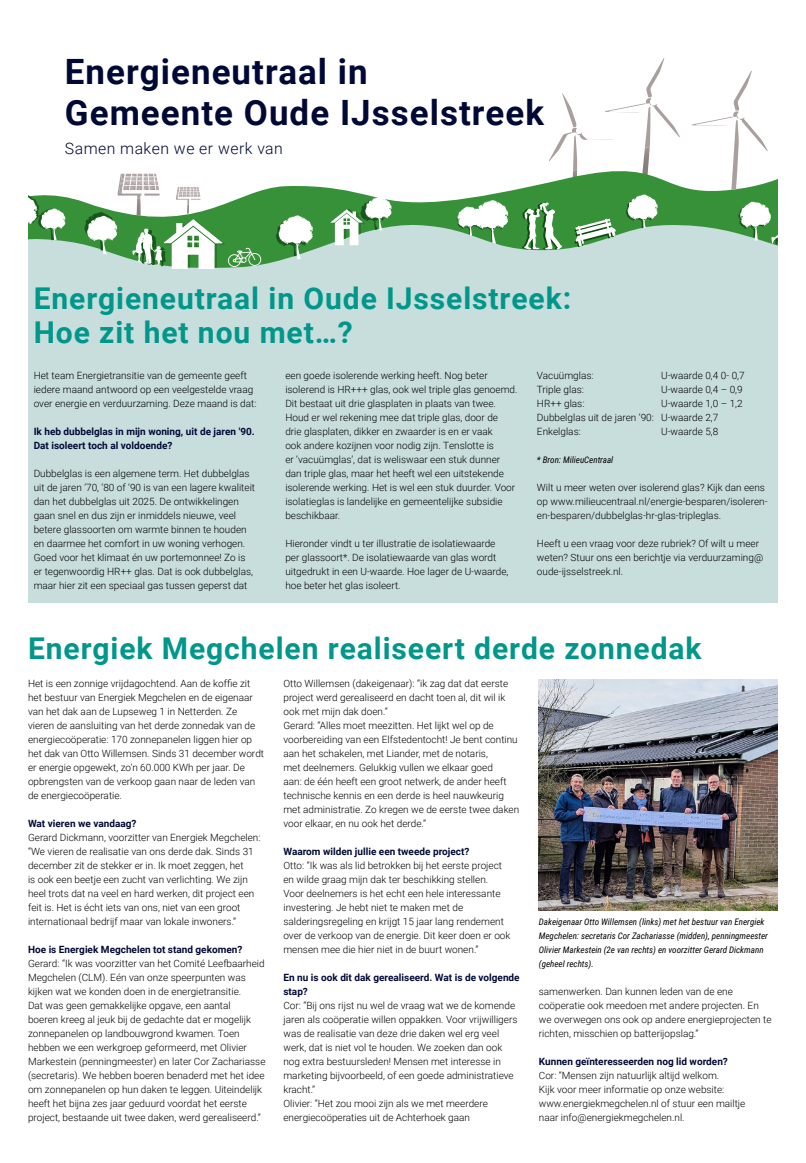
<style>
.page{position:relative;width:806px;height:1163px;background:#fff}
.page>*{position:absolute;margin:0;border:0;box-sizing:border-box;transform-origin:0 0}
.DP_hoofdkop_blauw{font:700 34.9px/40.7px "Roboto";letter-spacing:.03em;color:#000936}
.DP_artikelkop_groen{font:700 30px/34px "Roboto";letter-spacing:.03em;color:#00978a}
.DP_onderkop{font:300 15.8px "Roboto";letter-spacing:.03em;color:#000936}
.OIJ_platte_tekst{font:300 10px/14px "Roboto";color:#000}
.DP_tussenkopje{font:700 10px/14px "Roboto";color:#000936}
.OIJ_foto-bijschrift{font:italic 9px/14px "Roboto Condensed";color:#000}
</style>
<div class="page">
<div style="left:28px;top:224px;width:748px;height:378px;background:#c8dedd"></div>
<svg style="left:739px;top:71px;width:13px;height:20px"></svg>
<svg style="left:64px;top:91px;width:712px;height:174px"></svg>
<svg style="left:456px;top:200px;width:52px;height:44px"></svg>
<svg style="left:276px;top:215px;width:37px;height:44px"></svg>
<svg style="left:330px;top:197px;width:62px;height:48px"></svg>
<svg style="left:28px;top:193px;width:38px;height:48px"></svg>
<svg style="left:737px;top:201px;width:39px;height:47px"></svg>
<svg style="left:84px;top:172px;width:178px;height:97px"></svg>
<svg style="left:521px;top:58px;width:162px;height:192px"></svg>
<img style="left:538px;top:679px;width:238px;height:231px">
<h2 class="DP_hoofdkop_blauw" style="left:65px;top:50px;width:480px">Energieneutraal in<br>Gemeente Oude IJsselstreek</h2>
<p class="DP_onderkop" style="left:65px;top:138px;width:219px">Samen maken we er werk van</p>
<h2 class="DP_artikelkop_groen" style="left:34px;top:280px;width:538px">Energieneutraal in Oude IJsselstreek:<br>Hoe zit het nou met…?</h2>
<p class="OIJ_platte_tekst" style="left:34px;top:367px;width:224px">Het team Energietransitie van de gemeente geeft iedere maand antwoord op een veelgestelde vraag over energie en verduurzaming. Deze maand is dat:</p>
<h2 class="DP_tussenkopje" style="left:34px;top:423px;width:222px">Ik heb dubbelglas in mijn woning, uit de jaren '90.<br>Dat isoleert toch al voldoende?</h2>
<p class="OIJ_platte_tekst" style="left:34px;top:465px;width:223px">Dubbelglas is een algemene term. Het dubbelglas uit de jaren ‘70, ‘80 of ‘90 is van een lagere kwaliteit dan het dubbelglas uit 2025. De ontwikkelingen gaan snel en dus zijn er inmiddels nieuwe, veel betere glassoorten om warmte binnen te houden en daarmee het comfort in uw woning verhogen.<br>Goed voor het klimaat én uw portemonnee! Zo is er tegenwoordig HR++ glas. Dat is ook dubbelglas, maar hier zit een speciaal gas tussen geperst dat</p>
<p class="OIJ_platte_tekst" style="left:536px;top:367px;width:58px">Vacuümglas:</p>
<p class="OIJ_platte_tekst" style="left:660px;top:367px;width:85px">U-waarde 0,4 0- 0,7</p>
<p class="OIJ_platte_tekst" style="left:536px;top:381px;width:48px">Triple glas:</p>
<p class="OIJ_platte_tekst" style="left:660px;top:381px;width:83px">U-waarde 0,4 – 0,9</p>
<p class="OIJ_platte_tekst" style="left:536px;top:395px;width:49px">HR++ glas:</p>
<p class="OIJ_platte_tekst" style="left:660px;top:395px;width:83px">U-waarde 1,0 – 1,2</p>
<p class="OIJ_platte_tekst" style="left:536px;top:409px;width:183px">Dubbelglas uit de jaren ‘90: U-waarde 2,7</p>
<p class="OIJ_platte_tekst" style="left:536px;top:423px;width:45px">Enkelglas:</p>
<p class="OIJ_platte_tekst" style="left:660px;top:423px;width:59px">U-waarde 5,8</p>
<p class="OIJ_foto-bijschrift" style="left:536px;top:452px;width:78px">* Bron: MilieuCentraal</p>
<p class="OIJ_platte_tekst" style="left:536px;top:479px;width:232px">Wilt u meer weten over isolerend glas? Kijk dan eens op www.milieucentraal.nl/energie-besparen/isoleren&shy;en-besparen/dubbelglas-hr-glas-tripleglas.</p>
<p class="OIJ_platte_tekst" style="left:536px;top:535px;width:227px">Heeft u een vraag voor deze rubriek? Of wilt u meer weten? Stuur ons een berichtje via verduurzaming@ oude-ijsselstreek.nl.</p>
<p class="OIJ_platte_tekst" style="left:285px;top:367px;width:233px">een goede isolerende werking heeft. Nog beter isolerend is HR+++ glas, ook wel triple glas genoemd.<br>Dit bestaat uit drie glasplaten in plaats van twee.<br>Houd er wel rekening mee dat triple glas, door de<br>drie glasplaten, dikker en zwaarder is en er vaak<br>ook andere kozijnen voor nodig zijn. Tenslotte is<br>er ‘vacuümglas’, dat is weliswaar een stuk dunner dan triple glas, maar het heeft wel een uitstekende isolerende werking. Het is wel een stuk duurder. Voor isolatieglas is landelijke en gemeentelijke subsidie beschikbaar.</p>
<p class="OIJ_platte_tekst" style="left:285px;top:535px;width:224px">Hieronder vindt u ter illustratie de isolatiewaarde per glassoort*. De isolatiewaarde van glas wordt uitgedrukt in een U-waarde. Hoe lager de U-waarde, hoe beter het glas isoleert.</p>
<h2 class="DP_artikelkop_groen" style="left:28px;top:630px;width:674px">Energiek Megchelen realiseert derde zonnedak</h2>
<p class="OIJ_platte_tekst" style="left:28px;top:675px;width:237px">Het is een zonnige vrijdagochtend. Aan de koffie zit het bestuur van Energiek Megchelen en de eigenaar van het dak aan de Lupseweg 1 in Netterden. Ze vieren de aansluiting van het derde zonnedak van de energiecoöperatie: 170 zonnepanelen liggen hier op het dak van Otto Willemsen. Sinds 31 december wordt er energie opgewekt, zo’n 60.000 KWh per jaar. De opbrengsten van de verkoop gaan naar de leden van de energiecoöperatie.</p>
<h2 class="DP_tussenkopje" style="left:28px;top:815px;width:110px">Wat vieren we vandaag?</h2>
<p class="OIJ_platte_tekst" style="left:28px;top:829px;width:234px">Gerard Dickmann, voorzitter van Energiek Megchelen: “We vieren de realisatie van ons derde dak. Sinds 31 december zit de stekker er in. Ik moet zeggen, het<br>is ook een beetje een zucht van verlichting. We zijn heel trots dat na veel en hard werken, dit project een feit is. Het is écht iets van ons, niet van een groot internationaal bedrijf maar van lokale inwoners.”</p>
<h2 class="DP_tussenkopje" style="left:28px;top:941px;width:216px">Hoe is Energiek Megchelen tot stand gekomen?</h2>
<p class="OIJ_platte_tekst" style="left:28px;top:955px;width:239px">Gerard: “Ik was voorzitter van het Comité Leefbaarheid Megchelen (CLM). Eén van onze speerpunten was kijken wat we konden doen in de energietransitie.<br>Dat was geen gemakkelijke opgave, een aantal<br>boeren kreeg al jeuk bij de gedachte dat er mogelijk zonnepanelen op landbouwgrond kwamen. Toen hebben we een werkgroep geformeerd, met Olivier Markestein (penningmeester) en later Cor Zachariasse (secretaris). We hebben boeren benaderd met het idee om zonnepanelen op hun daken te leggen. Uiteindelijk heeft het bijna zes jaar geduurd voordat het eerste project, bestaande uit twee daken, werd gerealiseerd.”</p>
<p class="OIJ_platte_tekst" style="left:283px;top:675px;width:226px">Otto Willemsen (dakeigenaar): “ik zag dat dat eerste project werd gerealiseerd en dacht toen al, dit wil ik ook met mijn dak doen.”</p>
<p class="OIJ_platte_tekst" style="left:283px;top:717px;width:237px">Gerard: “Alles moet meezitten. Het lijkt wel op de voorbereiding van een Elfstedentocht! Je bent continu aan het schakelen, met Liander, met de notaris,<br>met deelnemers. Gelukkig vullen we elkaar goed<br>aan: de één heeft een groot netwerk, de ander heeft technische kennis en een derde is heel nauwkeurig met administratie. Zo kregen we de eerste twee daken voor elkaar, en nu ook het derde.”</p>
<h2 class="DP_tussenkopje" style="left:283px;top:843px;width:187px">Waarom wilden jullie een tweede project?</h2>
<p class="OIJ_platte_tekst" style="left:283px;top:857px;width:228px">Otto: “Ik was als lid betrokken bij het eerste project en wilde graag mijn dak ter beschikking stellen.<br>Voor deelnemers is het echt een hele interessante investering. Je hebt niet te maken met de salderingsregeling en krijgt 15 jaar lang rendement over de verkoop van de energie. Dit keer doen er ook mensen mee die hier niet in de buurt wonen.”</p>
<h2 class="DP_tussenkopje" style="left:283px;top:969px;width:237px">En nu is ook dit dak gerealiseerd. Wat is de volgende stap?</h2>
<p class="OIJ_platte_tekst" style="left:283px;top:997px;width:235px">Cor: “Bij ons rijst nu wel de vraag wat we de komende jaren als coöperatie willen oppakken. Voor vrijwilligers was de realisatie van deze drie daken wel erg veel werk, dat is niet vol te houden. We zoeken dan ook nog extra bestuursleden! Mensen met interesse in marketing bijvoorbeeld, of een goede administratieve kracht.”</p>
<p class="OIJ_platte_tekst" style="left:283px;top:1095px;width:206px">Olivier: “Het zou mooi zijn als we met meerdere energiecoöperaties uit de Achterhoek gaan</p>
<p class="OIJ_foto-bijschrift" style="left:538px;top:914px;width:230px">Dakeigenaar Otto Willemsen (links) met het bestuur van Energiek Megchelen: secretaris Cor Zachariasse (midden), penningmeester Olivier Markestein (2e van rechts) en voorzitter Gerard Dickmann (geheel rechts).</p>
<p class="OIJ_platte_tekst" style="left:538px;top:983px;width:234px">samenwerken. Dan kunnen leden van de ene coöperatie ook meedoen met andere projecten. En we overwegen ons ook op andere energieprojecten te richten, misschien op batterijopslag.”</p>
<h2 class="DP_tussenkopje" style="left:538px;top:1053px;width:190px">Kunnen geïnteresseerden nog lid worden?</h2>
<p class="OIJ_platte_tekst" style="left:538px;top:1067px;width:182px">Cor: “Mensen zijn natuurlijk altijd welkom.</p>
<p class="OIJ_platte_tekst" style="left:538px;top:1081px;width:187px">Kijk voor meer informatie op onze website:</p>
<p class="OIJ_platte_tekst" style="left:538px;top:1095px;width:208px">www.energiekmegchelen.nl of stuur een mailtje</p>
<p class="OIJ_platte_tekst" style="left:538px;top:1109px;width:147px">naar info@energiekmegchelen.nl.</p>
</div>
